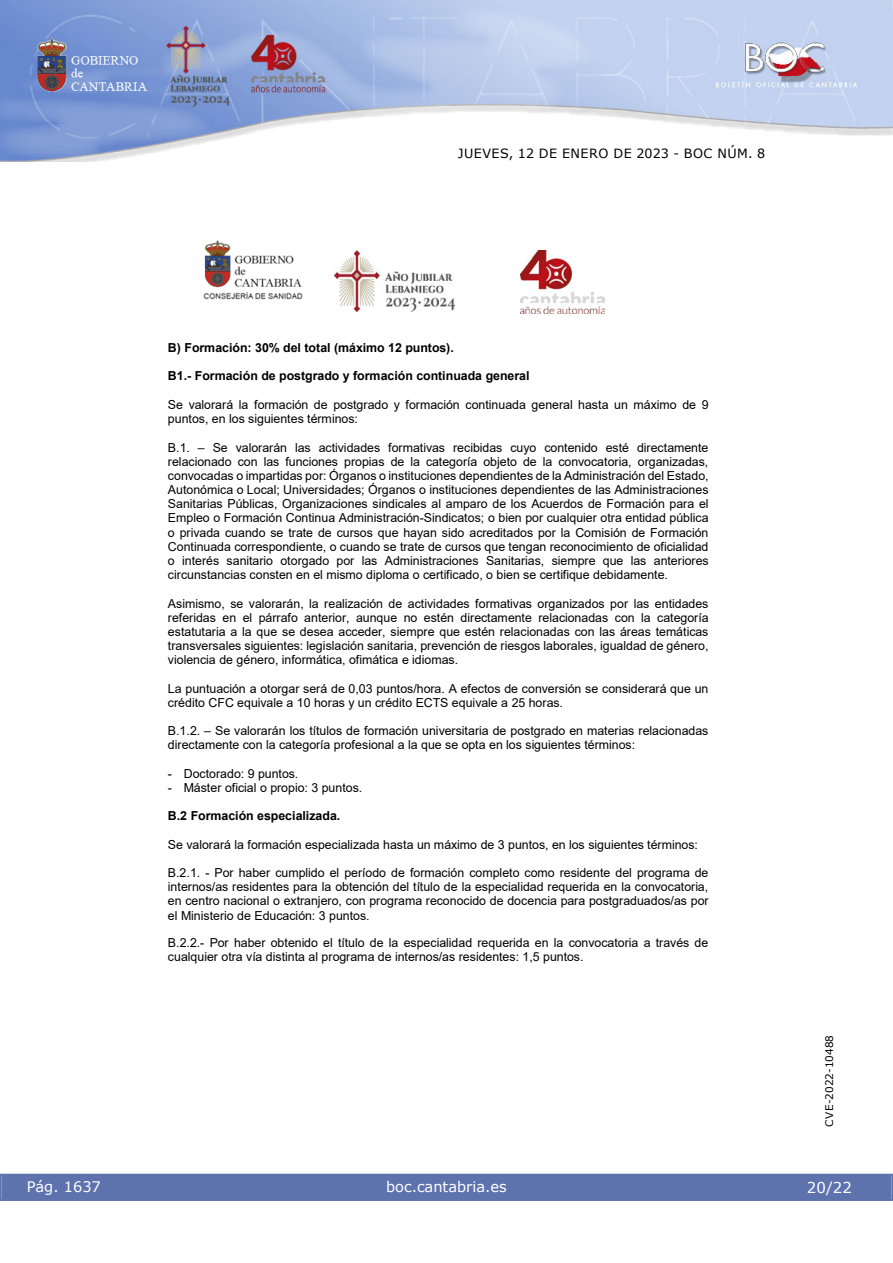
<style>
.page{position:relative;width:893px;height:1263px;background:#fff}
.page>*{position:absolute;margin:0;border:0;box-sizing:border-box;transform-origin:0 0}
.t1{font:15px "Verdana 2";color:#fff}
.t2{font:14.55px "Verdana 2";color:#fff}
.t3{font:12.75px "Verdana 2";letter-spacing:.035em;color:#000}
.t4{font:12.45px/14.2px "Arial";color:#000}
.t5{font:700 12.45px "Arial";color:#000}
.t6{font:10.5px "Verdana 2";color:#000}
</style>
<div class="page">
<img style="left:0;top:0;width:893px;height:161px">
<div style="left:1px;top:1174px;width:890px;height:27px;background:#5e73ae"></div>
<img style="left:204px;top:240px;width:99px;height:60px">
<img style="left:335px;top:250px;width:120px;height:62px">
<img style="left:521px;top:250px;width:83px;height:64px">
<p class="t3" style="left:458px;top:144px;width:309px">JUEVES, 12 DE ENERO DE 2023 - BOC NÚM. 8</p>
<p class="t5" style="left:168px;top:339px;width:287px">B) Formación: 30% del total (máximo 12 puntos).</p>
<p class="t5" style="left:168px;top:367px;width:363px">B1.- Formación de postgrado y formación continuada general</p>
<p class="t4" style="left:168px;top:397px;width:542px">Se valorará la formación de postgrado y formación continuada general hasta un máximo de 9 puntos, en los siguientes términos:</p>
<p class="t4" style="left:168px;top:440px;width:542px;text-align:justify">B.1. – Se valorarán las actividades formativas recibidas cuyo contenido esté directamente relacionado con las funciones propias de la categoría objeto de la convocatoria, organizadas, convocadas o impartidas por: Órganos o instituciones dependientes de la Administración del Estado, Autonómica o Local; Universidades; Órganos o instituciones dependientes de las Administraciones Sanitarias Públicas, Organizaciones sindicales al amparo de los Acuerdos de Formación para el Empleo o Formación Continua Administración-Sindicatos; o bien por cualquier otra entidad pública o privada cuando se trate de cursos que hayan sido acreditados por la Comisión de Formación Continuada correspondiente, o cuando se trate de cursos que tengan reconocimiento de oficialidad o interés sanitario otorgado por las Administraciones Sanitarias, siempre que las anteriores circunstancias consten en el mismo diploma o certificado, o bien se certifique debidamente.</p>
<p class="t4" style="left:168px;top:596px;width:542px;text-align:justify">Asimismo, se valorarán, la realización de actividades formativas organizados por las entidades referidas en el párrafo anterior, aunque no estén directamente relacionadas con la categoría estatutaria a la que se desea acceder, siempre que estén relacionadas con las áreas temáticas transversales siguientes: legislación sanitaria, prevención de riesgos laborales, igualdad de género, violencia de género, informática, ofimática e idiomas.</p>
<p class="t4" style="left:168px;top:681px;width:542px">La puntuación a otorgar será de 0,03 puntos/hora. A efectos de conversión se considerará que un crédito CFC equivale a 10 horas y un crédito ECTS equivale a 25 horas.</p>
<p class="t4" style="left:168px;top:724px;width:542px">B.1.2. – Se valorarán los títulos de formación universitaria de postgrado en materias relacionadas directamente con la categoría profesional a la que se opta en los siguientes términos:</p>
<p class="t4" style="left:168px;top:766px;width:132px">- Doctorado: 9 puntos.</p>
<p class="t4" style="left:168px;top:780px;width:196px">- Máster oficial o propio: 3 puntos.</p>
<p class="t5" style="left:168px;top:807px;width:174px">B.2 Formación especializada.</p>
<p class="t4" style="left:168px;top:837px;width:532px">Se valorará la formación especializada hasta un máximo de 3 puntos, en los siguientes términos:</p>
<p class="t4" style="left:168px;top:866px;width:542px;text-align:justify">B.2.1. - Por haber cumplido el período de formación completo como residente del programa de internos/as residentes para la obtención del título de la especialidad requerida en la convocatoria, en centro nacional o extranjero, con programa reconocido de docencia para postgraduados/as por el Ministerio de Educación: 3 puntos.</p>
<p class="t4" style="left:168px;top:935px;width:542px">B.2.2.- Por haber obtenido el título de la especialidad requerida en la convocatoria a través de cualquier otra vía distinta al programa de internos/as residentes: 1,5 puntos.</p>
<p class="t2" style="left:27px;top:1177px;width:76px">Pág. 1637</p>
<p class="t2" style="left:386px;top:1177px;width:122px">boc.cantabria.es</p>
<p class="t6" style="left:822px;top:1126px;width:93px;rotate:-90deg">CVE-2022-10488</p>
<p class="t1" style="left:807px;top:1177px;width:46px">20/22</p>
</div>
